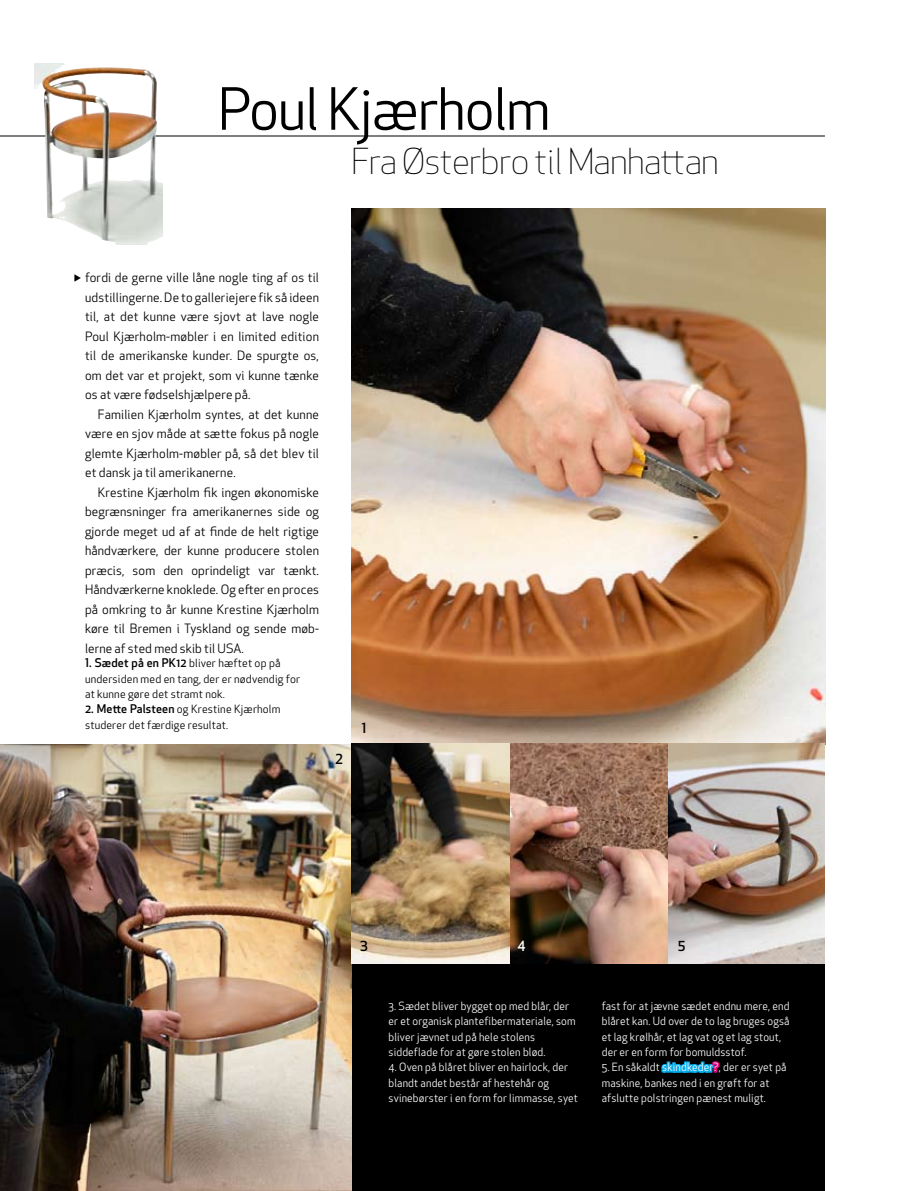
<style>
.page{position:relative;width:923px;height:1191px;background:#fff}
.page>*{position:absolute;margin:0;border:0;box-sizing:border-box;transform-origin:0 0}
.t1{font:56.7px "Apex New";letter-spacing:-.02em;color:#000}
.t2{font:300 34.95px "Apex New";letter-spacing:-.02em;color:#000}
.t3{font:500 13.5px "Apex New";color:#000}
.t4{font:500 13.5px "Apex New";color:#fff}
.t5{font:12.6px/19.5px "Apex New";letter-spacing:.015em;color:#000;text-align:justify}
.t6{font:11.1px/15.3px "Apex New";letter-spacing:.015em;color:#fff}
.t7{font:11.1px/15.3px "Apex New";letter-spacing:.015em;color:#000}
.s1{font-weight:500;font-size:11.7px}
</style>
<div class="page">
<div style="left:0;top:745px;width:825px;height:446px;background:#000"></div>
<hr style="left:0;top:136px;width:825px;height:1px;background:#000">
<img style="left:351px;top:208px;width:474px;height:755px">
<svg style="left:444px;top:791px;width:4px;height:173px"></svg>
<img style="left:34px;top:64px;width:123px;height:34px">
<img style="left:0;top:745px;width:351px;height:446px">
<svg style="left:661px;top:1061px;width:59px;height:12px"></svg>
<svg style="left:86px;top:1134px;width:6px;height:10px"></svg>
<h1 class="t1" style="left:218px;top:73px;width:334px">Poul Kjærholm</h1>
<h2 class="t2" style="left:351px;top:140px;width:369px">Fra Østerbro til Manhattan</h2>
<p class="t5" style="left:85px;top:268px;width:235px">fordi de gerne ville låne nogle ting af os til udstillingerne. De to galleriejere fik så ideen til, at det kunne være sjovt at lave nogle Poul Kjærholm-møbler i en limited edition til de amerikanske kunder. De spurgte os, om det var et projekt, som vi kunne tænke os at være fødselshjælpere på.</p>
<p class="t5" style="left:85px;top:404px;width:235px;text-indent:13px">Familien Kjærholm syntes, at det kunne være en sjov måde at sætte fokus på nogle glemte Kjærholm-møbler på, så det blev til et dansk ja til amerikanerne.</p>
<p class="t5" style="left:85px;top:482px;width:235px;text-indent:13px">Krestine Kjærholm fik ingen økonomiske begrænsninger fra amerikanernes side og gjorde meget ud af at finde de helt rigtige håndværkere, der kunne producere stolen præcis, som den oprindeligt var tænkt.<br>Håndværkerne knoklede. Og efter en proces på omkring to år kunne Krestine Kjærholm køre til Bremen i Tyskland og sende møb&shy;lerne af sted med skib til USA.</p>
<p class="t7" style="left:85px;top:655px;width:216px"><span class="s1">1. Sædet på en PK12</span> bliver hæftet op på undersiden med en tang, der er nødvendig for at kunne gøre det stramt nok.</p>
<p class="t7" style="left:85px;top:701px;width:197px"><span class="s1">2. Mette Palsteen</span> og Krestine Kjærholm studerer det færdige resultat.</p>
<p class="t3" style="left:335px;top:750px;width:9px">2</p>
<p class="t3" style="left:362px;top:719px;width:6px">1</p>
<p class="t3" style="left:360px;top:937px;width:9px">3</p>
<p class="t4" style="left:517px;top:937px;width:10px">4</p>
<p class="t3" style="left:678px;top:937px;width:9px">5</p>
<p class="t6" style="left:388px;top:998px;width:189px">3. Sædet bliver bygget op med blår, der er et organisk plantefibermateriale, som bliver jævnet ud på hele stolens siddeflade for at gøre stolen blød.</p>
<p class="t6" style="left:388px;top:1059px;width:191px">4. Oven på blåret bliver en hairlock, der blandt andet består af hestehår og svinebørster i en form for limmasse, syet</p>
<p class="t6" style="left:602px;top:998px;width:189px">fast for at jævne sædet endnu mere, end blåret kan. Ud over de to lag bruges også et lag krølhår, et lag vat og et lag stout, der er en form for bomuldsstof.</p>
<p class="t6" style="left:602px;top:1059px;width:186px">5. En såkaldt skindkeder?, der er syet på maskine, bankes ned i en grøft for at afslutte polstringen pænest muligt.</p>
</div>
